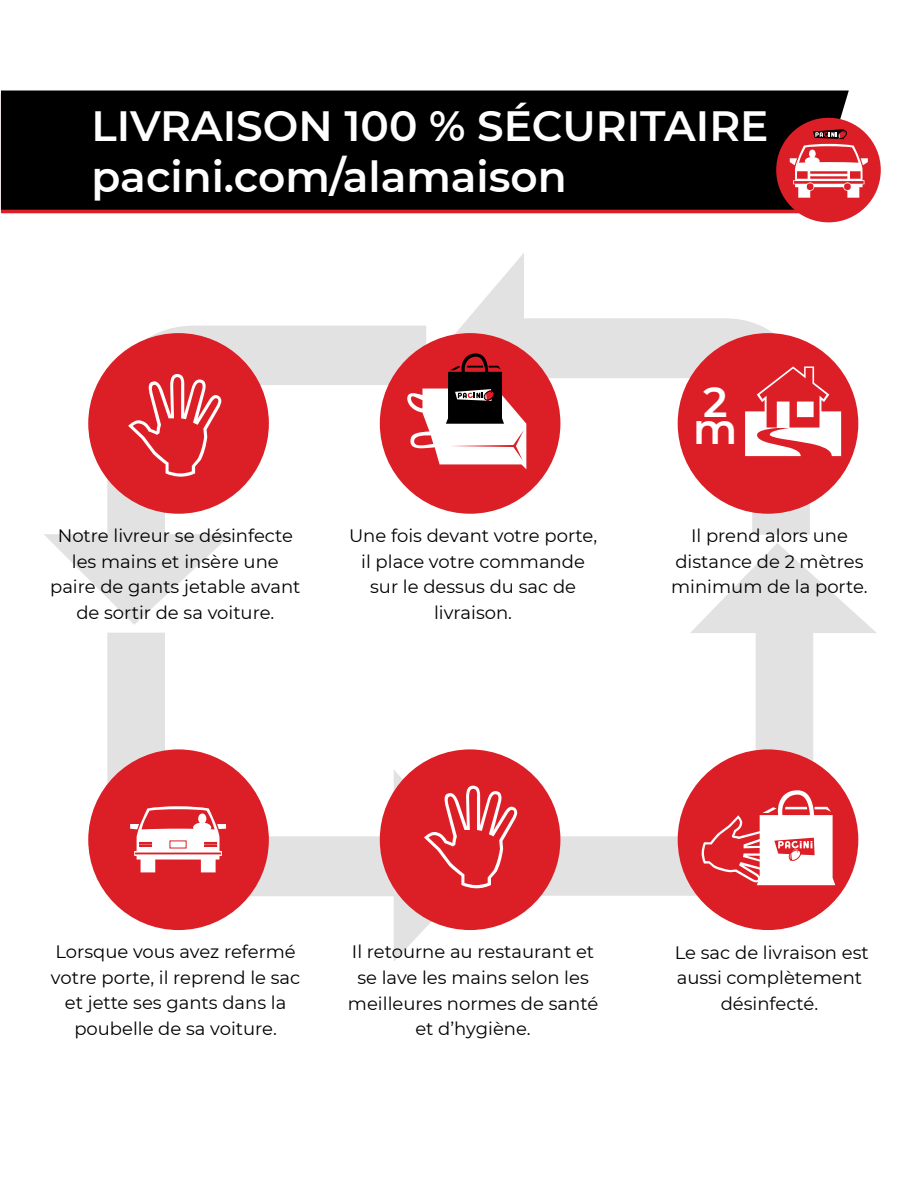
<style>
.page{position:relative;width:918px;height:1188px;background:#fff}
.page>*{position:absolute;margin:0;border:0;box-sizing:border-box;transform-origin:0 0}
.t1{font:600 42.3px/50.7px "Montserrat";color:#fff}
.t2{font:600 41.85px "Montserrat";color:#fff}
.t3{font:18px/25.5px "Montserrat";color:#000;text-align:center}
</style>
<div class="page">
<hr style="left:1px;top:210px;width:797px;height:3px;background:#dc1f26">
<div style="left:1px;top:91px;width:848px;height:119px;background:#000"></div>
<div style="left:776px;top:118px;width:105px;height:104px;background:#dc1f26;border-radius:50%"></div>
<svg style="left:790px;top:129px;width:78px;height:69px"></svg>
<svg style="left:88px;top:333px;width:771px;height:598px"></svg>
<div style="left:128px;top:372px;width:93px;height:104px;background:#dc1f26"></div>
<svg style="left:702px;top:790px;width:133px;height:95px"></svg>
<div style="left:424px;top:784px;width:93px;height:104px;background:#dc1f26"></div>
<div style="left:745px;top:365px;width:96px;height:91px;background:#dc1f26"></div>
<h1 class="t1" style="left:91px;top:99px;width:679px">LIVRAISON 100 % SÉCURITAIRE pacini.com/alamaison</h1>
<h2 class="t2" style="left:703px;top:373px;width:26px">2</h2>
<h2 class="t2" style="left:693px;top:400px;width:46px">m</h2>
<p class="t3" style="left:50px;top:522px;width:252px">Notre livreur se désinfecte les mains et insère une paire de gants jetable avant de sortir de sa voiture.</p>
<p class="t3" style="left:349px;top:522px;width:250px">Une fois devant votre porte, il place votre commande sur le dessus du sac de livraison.</p>
<p class="t3" style="left:671px;top:522px;width:198px">Il prend alors une distance de 2 mètres minimum de la porte.</p>
<p class="t3" style="left:51px;top:939px;width:251px">Lorsque vous avez refermé votre porte, il reprend le sac et jette ses gants dans la poubelle de sa voiture.</p>
<p class="t3" style="left:348px;top:939px;width:252px">Il retourne au restaurant et se lave les mains selon les meilleures normes de santé et d’hygiène.</p>
<p class="t3" style="left:675px;top:939px;width:196px">Le sac de livraison est aussi complètement désinfecté.</p>
</div>
